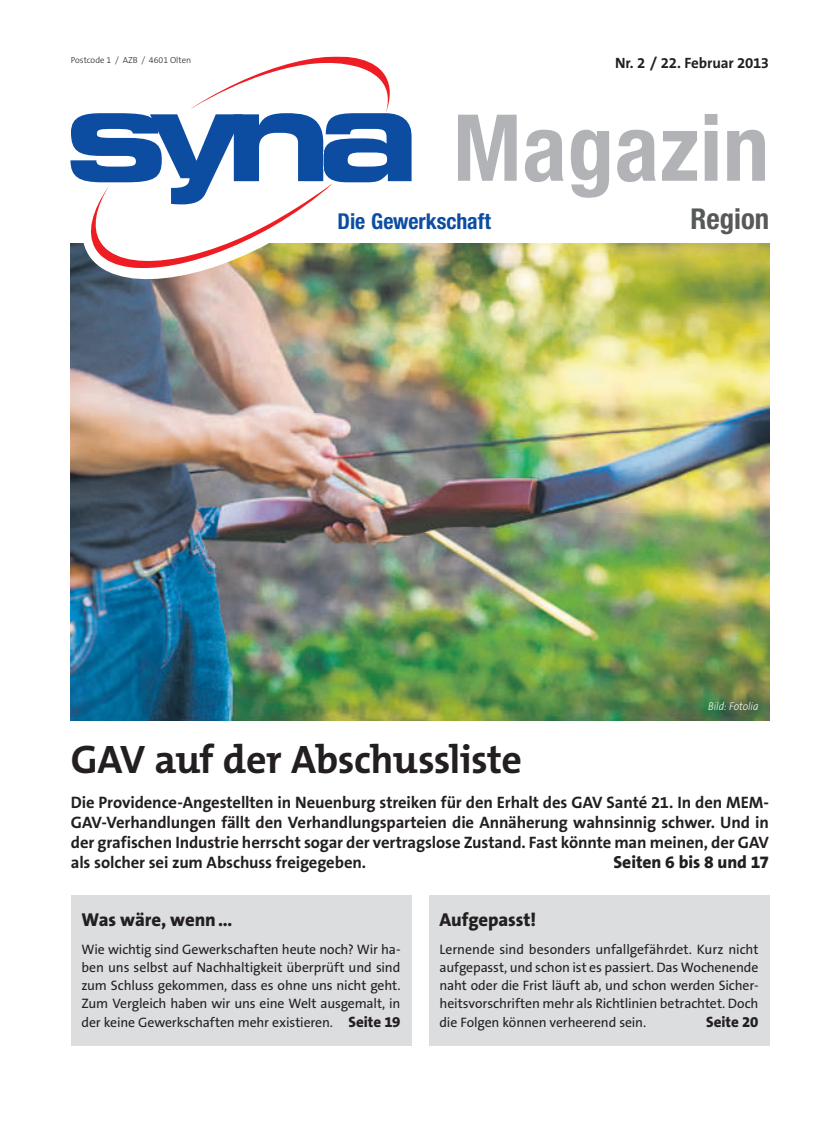
<style>
.page{position:relative;width:833px;height:1134px;background:#fff}
.page>*{position:absolute;margin:0;border:0;box-sizing:border-box;transform-origin:0 0}
.t1{font:700 condensed 92.5px "Helvetica Neue LT";letter-spacing:.01em;color:#b2b3b7}
.t2{font:40px "The Mix HP7 Bld";letter-spacing:-.015em;color:#231f20}
.t3{font:700 condensed 28.75px "Helvetica Neue";color:#57585a}
.t4{font:700 condensed 21.88px "Helvetica Neue LT";letter-spacing:-.005em;color:#0d4da1}
.t5{font:800 18.75px "The Sans B W8";letter-spacing:-.005em;color:#231f20}
.t6{font:800 17.5px "The Sans B W8";letter-spacing:-.005em;color:#231f20}
.t7{font:700 16.62px/20px "The Sans B W7";letter-spacing:-.005em;color:#231f20;text-align:justify}
.t8{font:700 15px "The Sans B W7";letter-spacing:-.01em;color:#231f20}
.t9{font:800 15px "The Sans B W8";color:#231f20}
.t10{font:13.75px/18.1px "The Sans B W5 Plain";letter-spacing:-.01em;color:#231f20;text-align:justify}
.t11{font:italic 300 11.25px "The Sans B W3";color:#fff;scale:.9 1}
.t12{font:300 8.75px "The Sans B W3";color:#231f20}
.s1{font-family:"The Sans B W8";font-weight:800;font-size:15px}
</style>
<div class="page">
<img style="left:71px;top:244px;width:698px;height:476px">
<div style="left:71px;top:895px;width:340px;height:150px;background:#dcdddf"></div>
<div style="left:429px;top:895px;width:340px;height:150px;background:#dcdddf"></div>
<img style="left:70px;top:56px;width:348px;height:238px">
<svg style="left:70px;top:113px;width:342px;height:91px"></svg>
<svg style="left:86px;top:57px;width:308px;height:211px"></svg>
<p class="t12" style="left:71px;top:55px;width:122px">Postcode 1 / AZB / 4601 Olten</p>
<p class="t8" style="left:615px;top:53px;width:156px">Nr. 2 / 22. Februar 2013</p>
<h1 class="t1" style="left:453px;top:92px;width:317px">Magazin</h1>
<h3 class="t4" style="left:338px;top:208px;width:155px">Die Gewerkschaft</h3>
<h3 class="t3" style="left:690px;top:201px;width:80px">Region</h3>
<p class="t11" style="left:708px;top:699px;width:57px">Bild: Fotolia</p>
<h2 class="t2" style="left:71px;top:734px;width:452px">GAV auf der Abschussliste</h2>
<p class="t7" style="left:71px;top:792px;width:699px">Die Providence-Angestellten in Neuenburg streiken für den Erhalt des GAV Santé 21. In den MEM-GAV-Verhandlungen fällt den Verhandlungsparteien die Annäherung wahnsinnig schwer. Und in der grafischen Industrie herrscht sogar der vertragslose Zustand. Fast könnte man meinen, der GAV als solcher sei zum Abschuss freigegeben.</p>
<p class="t6" style="left:613px;top:851px;width:157px">Seiten 6 bis 8 und 17</p>
<h3 class="t5" style="left:81px;top:908px;width:153px">Was wäre, wenn…</h3>
<p class="t10" style="left:81px;top:940px;width:320px">Wie wichtig sind Gewerkschaften heute noch? Wir ha&shy;ben uns selbst auf Nachhaltigkeit überprüft und sind zum Schluss gekommen, dass es ohne uns nicht geht.<br>Zum Vergleich haben wir uns eine Welt ausgemalt, in der keine Gewerkschaften mehr existieren. <span class="s1">Seite 19</span></p>
<h3 class="t5" style="left:439px;top:908px;width:98px">Aufgepasst!</h3>
<p class="t10" style="left:439px;top:940px;width:320px">Lernende sind besonders unfallgefährdet. Kurz nicht aufgepasst, und schon ist es passiert. Das Wochenende naht oder die Frist läuft ab, und schon werden Sicher&shy;heitsvorschriften mehr als Richtlinien betrachtet. Doch die Folgen können verheerend sein.</p>
<p class="t9" style="left:706px;top:1012px;width:54px">Seite 20</p>
</div>
